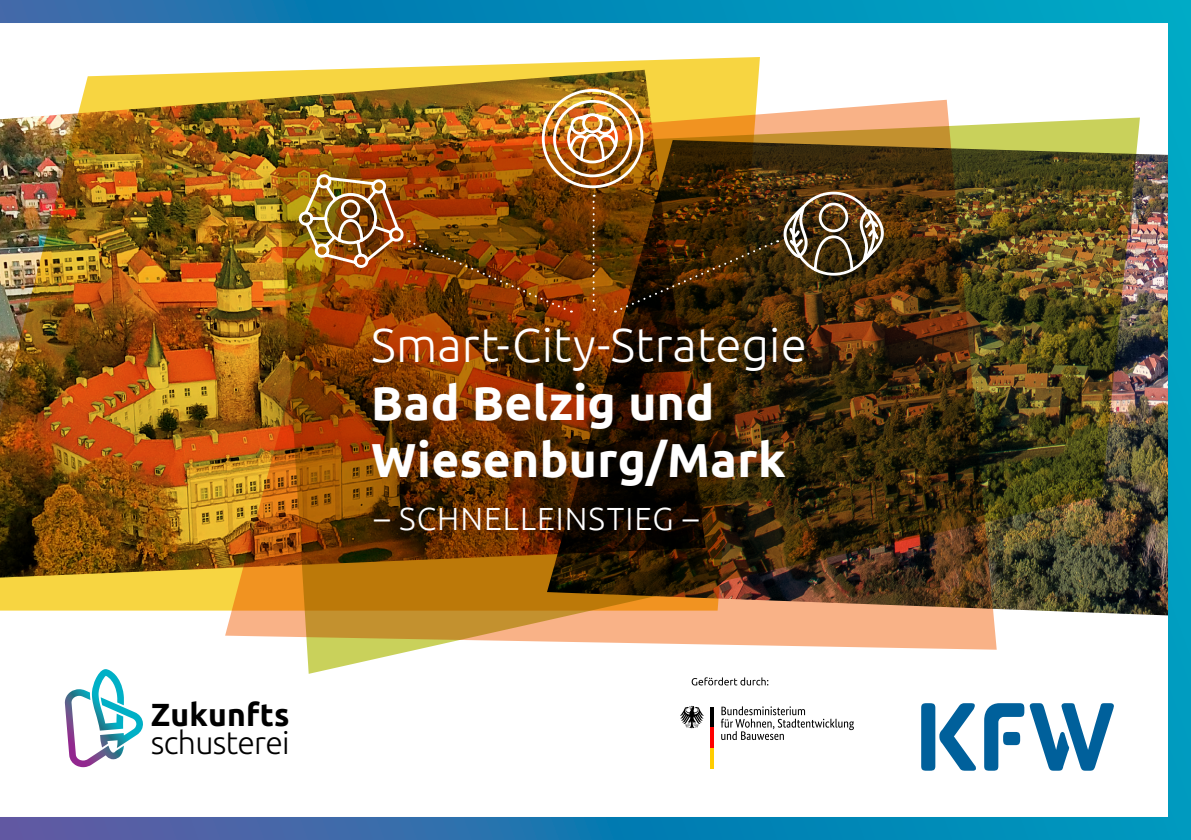
<style>
.page{position:relative;width:1191px;height:840px;background:#fff}
.page>*{position:absolute;margin:0;border:0;box-sizing:border-box;transform-origin:0 0}
.t1{font:700 47.8px/57.4px "Ubuntu";letter-spacing:.01em;color:#fff}
.t2{font:300 47.8px "Ubuntu";letter-spacing:.005em;color:#fff}
.t3{font:300 32px "Ubuntu";letter-spacing:.03em;color:#fff}
.t4{font:300 31.8px "Ubuntu";letter-spacing:-.02em;color:#000}
.t5{font:700 31.8px "Ubuntu";letter-spacing:.005em;color:#000}
</style>
<div class="page">
<img style="left:0;top:0;width:1191px;height:839px">
<p class="t5" style="left:151px;top:694px;width:140px">Zukunfts</p>
<p class="t4" style="left:151px;top:721px;width:140px">schusterei</p>
<p class="t2" style="left:371px;top:316px;width:437px">Smart-City-Strategie</p>
<p class="t1" style="left:371px;top:373px;width:416px">Bad Belzig und<br>Wiesenburg/Mark</p>
<p class="t3" style="left:374px;top:499px;width:326px">– SCHNELLEINSTIEG –</p>
</div>
